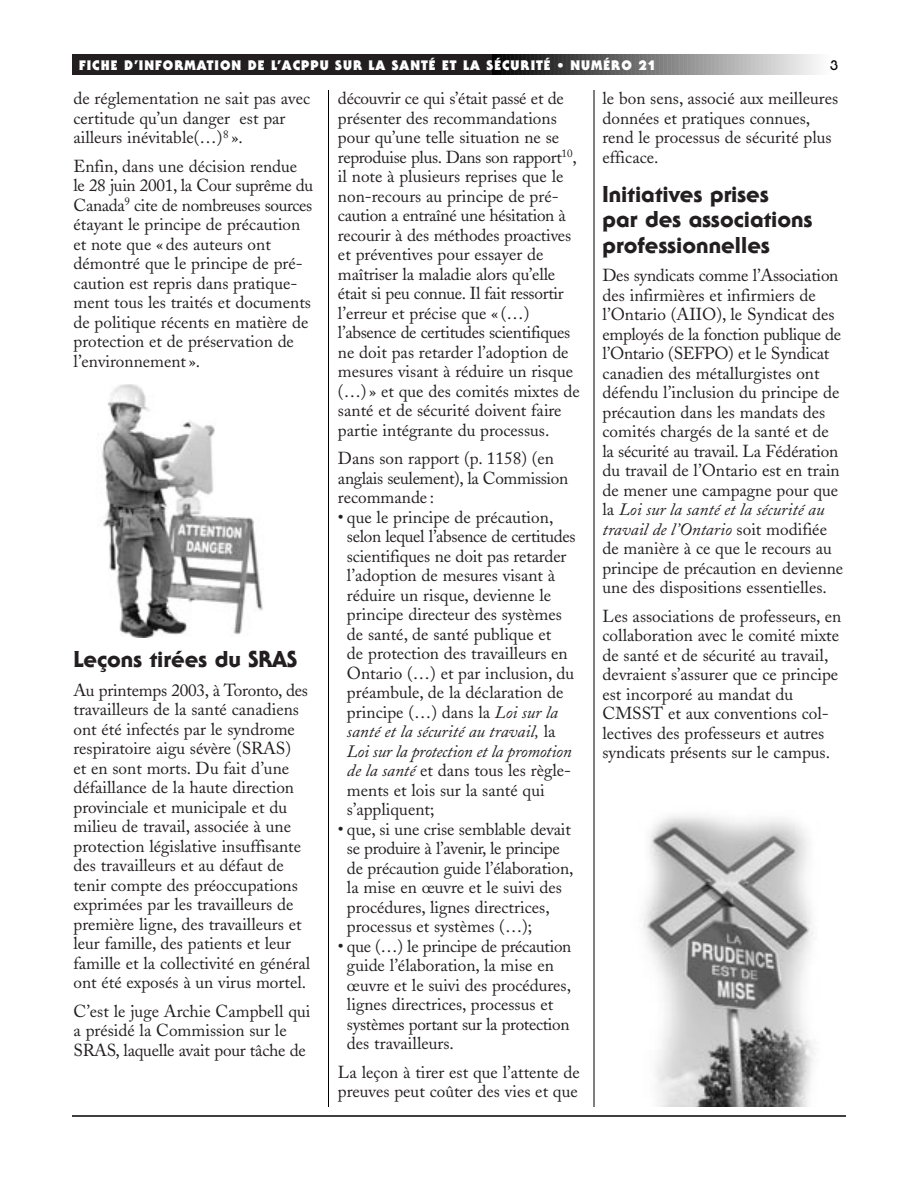
<style>
.page{position:relative;width:918px;height:1188px;background:#fff}
.page>*{position:absolute;margin:0;border:0;box-sizing:border-box;transform-origin:0 0}
.t1{font:800 22.5px/25.5px "Serif Gothic";color:#231f20}
.t2{font:17.25px/19.5px "Adobe Caslon";color:#231f20}
.t3{font:900 13.5px "Serif Gothic";letter-spacing:.075em;color:#fff}
.t4{font:700 13.5px "Serif Gothic";color:#000}
.s1{font-style:italic}
</style>
<div class="page">
<div style="left:72px;top:54px;width:429px;height:21px;background:#231f20"></div>
<svg style="left:492px;top:54px;width:326px;height:21px;background:#7c7c7c"></svg>
<hr style="left:72px;top:1115px;width:774px;height:2px;background:#000">
<hr style="left:328px;top:90px;width:1px;height:1017px;background:#000">
<hr style="left:594px;top:90px;width:1px;height:1017px;background:#000">
<img style="left:102px;top:384px;width:161px;height:253px">
<img style="left:643px;top:816px;width:171px;height:291px">
<p class="t3" style="left:79px;top:60px;width:578px">FICHE D’INFORMATION DE L’ACPPU SUR LA SANTÉ ET LA SÉCURITÉ • NUMÉRO 21</p>
<p class="t4" style="left:830px;top:60px;width:10px">3</p>
<p class="t2" style="left:74px;top:91px;width:238px">de réglementation ne sait pas avec certitude qu’un danger est par ailleurs inévitable(…)<sup>8</sup> ».</p>
<p class="t2" style="left:73px;top:158px;width:241px">Enfin, dans une décision rendue<br>le 28 juin 2001, la Cour suprême du<br>Canada<sup>9</sup> cite de nombreuses sources étayant le principe de précaution et note que « des auteurs ont démontré que le principe de pré&shy;caution est repris dans pratique&shy;ment tous les traités et documents de politique récents en matière de protection et de préservation de l’environnement ».</p>
<h1 class="t1" style="left:74px;top:649px;width:225px">Leçons tirées du SRAS</h1>
<p class="t2" style="left:74px;top:682px;width:238px">Au printemps 2003, à Toronto, des travailleurs de la santé canadiens ont été infectés par le syndrome respiratoire aigu sévère (SRAS)<br>et en sont morts. Du fait d’une défaillance de la haute direction provinciale et municipale et du milieu de travail, associée à une protection législative insuffisante des travailleurs et au défaut de tenir compte des préoccupations exprimées par les travailleurs de première ligne, des travailleurs et leur famille, des patients et leur famille et la collectivité en général ont été exposés à un virus mortel.</p>
<p class="t2" style="left:74px;top:1003px;width:238px">C’est le juge Archie Campbell qui a présidé la Commission sur le<br>SRAS, laquelle avait pour tâche de</p>
<p class="t2" style="left:338px;top:91px;width:243px">découvrir ce qui s’était passé et de présenter des recommandations pour qu’une telle situation ne se reproduise plus. Dans son rapport<sup>10</sup>, il note à plusieurs reprises que le non-recours au principe de pré&shy;caution a entraîné une hésitation à recourir à des méthodes proactives et préventives pour essayer de maîtriser la maladie alors qu’elle était si peu connue. Il fait ressortir l’erreur et précise que « (…) l’absence de certitudes scientifiques ne doit pas retarder l’adoption de mesures visant à réduire un risque (…) » et que des comités mixtes de santé et de sécurité doivent faire partie intégrante du processus.</p>
<p class="t2" style="left:338px;top:451px;width:232px">Dans son rapport (p. 1158) (en anglais seulement), la Commission recommande :</p>
<p class="t2" style="left:347px;top:509px;width:230px;text-indent:-9px">• que le principe de précaution, selon lequel l’absence de certitudes scientifiques ne doit pas retarder l’adoption de mesures visant à réduire un risque, devienne le principe directeur des systèmes de santé, de santé publique et<br>de protection des travailleurs en<br>Ontario (…) et par inclusion, du préambule, de la déclaration de principe (…) dans la <span class="s1">Loi sur la santé et la sécurité au travail,</span> la<br><span class="s1">Loi sur la protection et la promotion de la santé</span> et dans tous les règle&shy;ments et lois sur la santé qui s’appliquent;</p>
<p class="t2" style="left:347px;top:821px;width:228px;text-indent:-9px">• que, si une crise semblable devait se produire à l’avenir, le principe de précaution guide l’élaboration, la mise en œuvre et le suivi des procédures, lignes directrices, processus et systèmes (…);</p>
<p class="t2" style="left:347px;top:938px;width:226px;text-indent:-9px">• que (…) le principe de précaution guide l’élaboration, la mise en œuvre et le suivi des procédures, lignes directrices, processus et systèmes portant sur la protection des travailleurs.</p>
<p class="t2" style="left:338px;top:1064px;width:243px">La leçon à tirer est que l’attente de preuves peut coûter des vies et que</p>
<p class="t2" style="left:602px;top:91px;width:237px">le bon sens, associé aux meilleures données et pratiques connues, rend le processus de sécurité plus efficace.</p>
<h1 class="t1" style="left:603px;top:183px;width:212px">Initiatives prises<br>par des associations professionnelles</h1>
<p class="t2" style="left:603px;top:268px;width:242px">Des syndicats comme l’Association des infirmières et infirmiers de l’Ontario (AIIO), le Syndicat des employés de la fonction publique de l’Ontario (SEFPO) et le Syndicat canadien des métallurgistes ont défendu l’inclusion du principe de précaution dans les mandats des comités chargés de la santé et de la sécurité au travail. La Fédération du travail de l’Ontario est en train de mener une campagne pour que la <span class="s1">Loi sur la santé et la sécurité au travail de l’Ontario</span> soit modifiée de manière à ce que le recours au principe de précaution en devienne une des dispositions essentielles.</p>
<p class="t2" style="left:603px;top:608px;width:240px">Les associations de professeurs, en collaboration avec le comité mixte de santé et de sécurité au travail, devraient s’assurer que ce principe est incorporé au mandat du CMSST et aux conventions col&shy;lectives des professeurs et autres syndicats présents sur le campus.</p>
</div>
